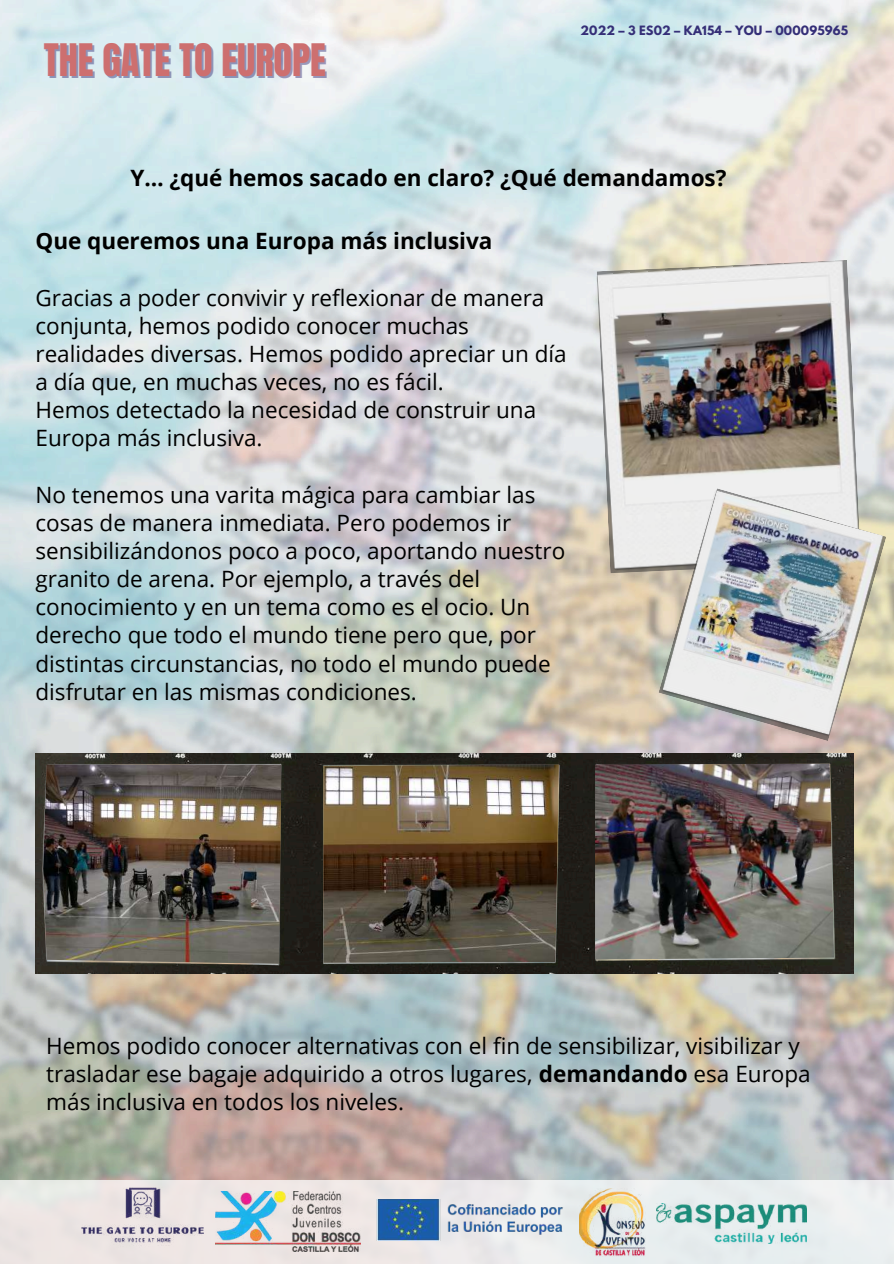
<style>
.page{position:relative;width:894px;height:1264px;background:#fff}
.page>*{position:absolute;margin:0;border:0;box-sizing:border-box;transform-origin:0 0}
.t1{font:38.1px "Anton";color:#cd6f6f}
.t2{font:22.5px/28.2px "Open Sans";color:#000}
.t3{font:700 22.5px "Open Sans";color:#000}
.t4{font:700 11.4px "League Spartan";letter-spacing:.015em;color:#352f78}
.s1{font-weight:700}
</style>
<div class="page">
<img style="left:0;top:0;width:893px;height:1180px">
<div style="left:0;top:1180px;width:893px;height:83px;background:#ebeaea"></div>
<img style="left:215px;top:1191px;width:146px;height:60px">
<img style="left:582px;top:1188px;width:63px;height:68px">
<img style="left:656px;top:1203px;width:150px;height:40px">
<img style="left:376px;top:1199px;width:218px;height:40px">
<img style="left:82px;top:1187px;width:121px;height:64px">
<img style="left:36px;top:753px;width:816px;height:220px">
<img style="left:43px;top:764px;width:238px;height:199px">
<img style="left:323px;top:764px;width:235px;height:198px">
<img style="left:595px;top:763px;width:238px;height:192px">
<img style="left:595px;top:260px;width:267px;height:313px">
<svg style="left:658px;top:488px;width:228px;height:253px"></svg>
<img style="left:659px;top:490px;width:225px;height:249px">
<img style="left:44px;top:968px;width:281px;height:45px">
<img style="left:537px;top:955px;width:354px;height:13px">
<h1 class="t1" style="left:44px;top:33px;width:283px">THE GATE TO EUROPE</h1>
<p class="t4" style="left:580px;top:24px;width:269px">2022 – 3 ES02 – KA154 – YOU – 000095965</p>
<p class="t3" style="left:130px;top:162px;width:597px">Y… ¿qué hemos sacado en claro? ¿Qué demandamos?</p>
<p class="t3" style="left:35px;top:225px;width:458px">Que queremos una Europa más inclusiva</p>
<p class="t2" style="left:35px;top:283px;width:532px">Gracias a poder convivir y reflexionar de manera conjunta, hemos podido conocer muchas realidades diversas. Hemos podido apreciar un día a día que, en muchas veces, no es fácil.<br>Hemos detectado la necesidad de construir una Europa más inclusiva.</p>
<p class="t2" style="left:35px;top:480px;width:531px">No tenemos una varita mágica para cambiar las cosas de manera inmediata. Pero podemos ir sensibilizándonos poco a poco, aportando nuestro granito de arena. Por ejemplo, a través del conocimiento y en un tema como es el ocio. Un derecho que todo el mundo tiene pero que, por distintas circunstancias, no todo el mundo puede disfrutar en las mismas condiciones.</p>
<p class="t2" style="left:46px;top:1030px;width:765px">Hemos podido conocer alternativas con el fin de sensibilizar, visibilizar y trasladar ese bagaje adquirido a otros lugares, <span class="s1">demandando</span> esa Europa más inclusiva en todos los niveles.</p>
</div>
